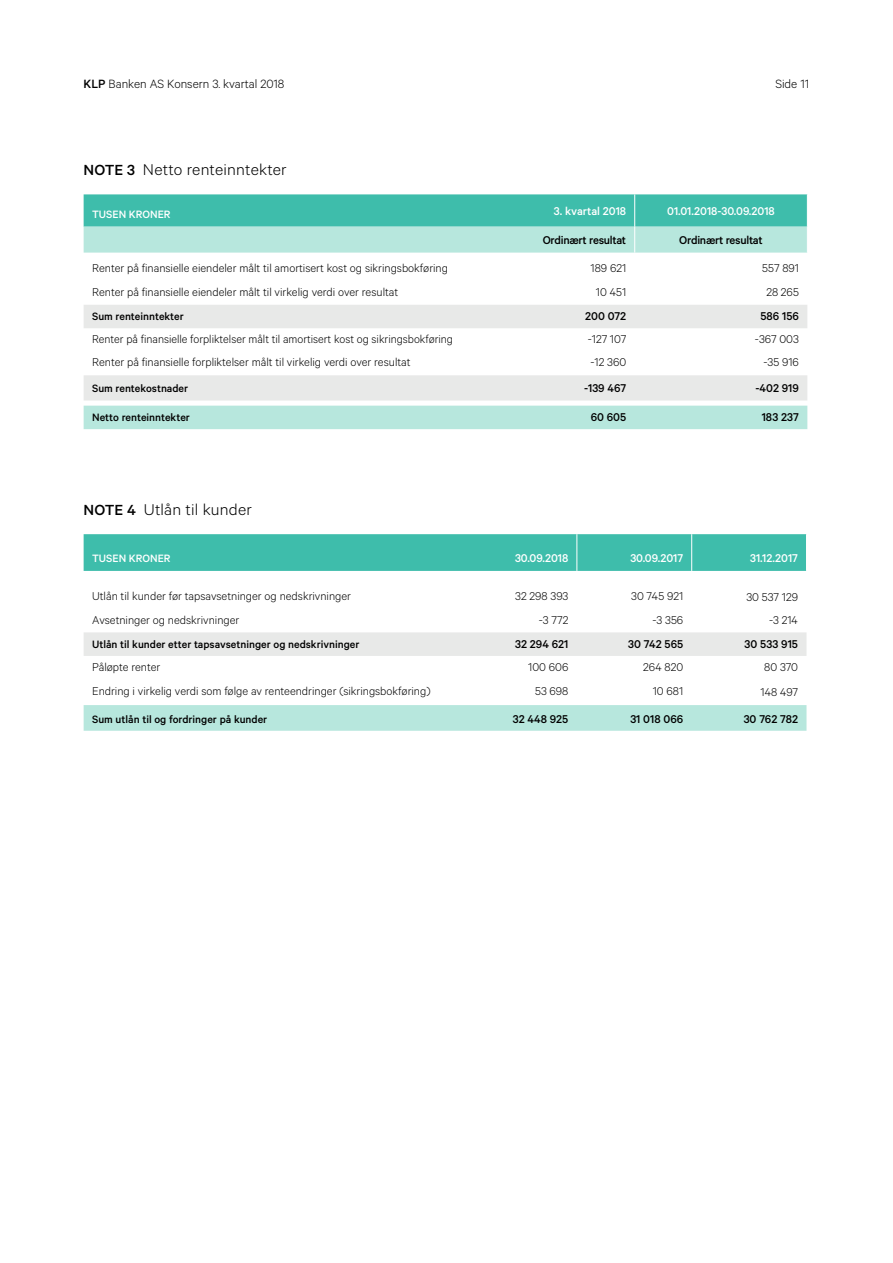
<style>
.page{position:relative;width:893px;height:1263px;background:#fff}
.page>*{position:absolute;margin:0;border:0;box-sizing:border-box;transform-origin:0 0}
.t1{font:300 17.55px "Calibre";letter-spacing:.01em;color:#000;scale:1.04 1}
.t2{font:300 13.5px "Calibre";color:#000}
.t3{font:300 12.75px "Calibre";color:#000}
.t4{font:500 12.75px "Calibre";color:#000}
.t5{font:500 12.75px "Calibre";color:#fff}
.t6{font:500 12.75px "Calibre";letter-spacing:-.02em;color:#000}
.t7{font:500 12px "Calibre";color:#000}
.t8{font:500 12px "Calibre";color:#fff}
.s1{font-weight:500}
.s2{font-weight:500;font-size:16.5px}
</style>
<div class="page">
<svg style="left:84px;top:400px;width:723px;height:30px"></svg>
<svg style="left:84px;top:305px;width:723px;height:95px;fill:#efefef"></svg>
<div style="left:84px;top:406px;width:723px;height:23px;background:#b7e7dd"></div>
<svg style="left:84px;top:194px;width:724px;height:59px;background:#76d0c2"></svg>
<div style="left:84px;top:534px;width:722px;height:37px;background:#3ebdab"></div>
<div style="left:84px;top:632px;width:722px;height:24px;background:#e8e9e8"></div>
<div style="left:84px;top:705px;width:722px;height:26px;background:#b7e7dd"></div>
<hr style="left:691px;top:534px;width:1px;height:37px;background:#fff">
<hr style="left:577px;top:534px;width:1px;height:37px;background:#fff">
<p class="t2" style="left:84px;top:76px;width:202px"><span class="s1">KLP</span> Banken AS Konsern 3. kvartal 2018</p>
<p class="t2" style="left:775px;top:76px;width:35px">Side 11</p>
<h1 class="t1" style="left:84px;top:160px;width:197px"><span class="s2">NOTE 3</span> Netto renteinntekter</h1>
<p class="t8" style="left:92px;top:207px;width:80px">TUSEN KRONER</p>
<p class="t5" style="left:554px;top:204px;width:74px">3. kvartal 2018</p>
<p class="t5" style="left:667px;top:204px;width:109px">01.01.2018-30.09.2018</p>
<p class="t6" style="left:543px;top:233px;width:85px">Ordinært resultat</p>
<p class="t6" style="left:679px;top:233px;width:85px">Ordinært resultat</p>
<p class="t3" style="left:92px;top:261px;width:357px">Renter på finansielle eiendeler målt til amortisert kost og sikringsbokføring</p>
<p class="t3" style="left:590px;top:261px;width:37px">189 621</p>
<p class="t3" style="left:762px;top:261px;width:38px">557 891</p>
<p class="t3" style="left:92px;top:284px;width:308px">Renter på finansielle eiendeler målt til virkelig verdi over resultat</p>
<p class="t3" style="left:596px;top:284px;width:32px">10 451</p>
<p class="t3" style="left:766px;top:284px;width:34px">28 265</p>
<p class="t7" style="left:92px;top:309px;width:93px">Sum renteinntekter</p>
<p class="t4" style="left:585px;top:309px;width:43px">200 072</p>
<p class="t4" style="left:760px;top:309px;width:40px">586 156</p>
<p class="t3" style="left:92px;top:331px;width:362px">Renter på finansielle forpliktelser målt til amortisert kost og sikringsbokføring</p>
<p class="t3" style="left:588px;top:331px;width:40px">-127 107</p>
<p class="t3" style="left:755px;top:331px;width:45px">-367 003</p>
<p class="t3" style="left:92px;top:355px;width:320px">Renter på finansielle forpliktelser målt til virkelig verdi over resultat</p>
<p class="t3" style="left:590px;top:355px;width:37px">-12 360</p>
<p class="t3" style="left:763px;top:355px;width:37px">-35 916</p>
<p class="t7" style="left:92px;top:382px;width:98px">Sum rentekostnader</p>
<p class="t4" style="left:584px;top:381px;width:44px">-139 467</p>
<p class="t4" style="left:755px;top:381px;width:45px">-402 919</p>
<p class="t7" style="left:92px;top:410px;width:99px">Netto renteinntekter</p>
<p class="t4" style="left:591px;top:410px;width:37px">60 605</p>
<p class="t4" style="left:762px;top:410px;width:39px">183 237</p>
<h1 class="t1" style="left:84px;top:499px;width:163px"><span class="s2">NOTE 4</span> Utlån til kunder</h1>
<p class="t8" style="left:92px;top:552px;width:80px">TUSEN KRONER</p>
<p class="t5" style="left:515px;top:551px;width:55px">30.09.2018</p>
<p class="t5" style="left:630px;top:551px;width:54px">30.09.2017</p>
<p class="t5" style="left:750px;top:551px;width:49px">31.12.2017</p>
<p class="t3" style="left:92px;top:588px;width:260px">Utlån til kunder før tapsavsetninger og nedskrivninger</p>
<p class="t3" style="left:515px;top:588px;width:55px">32 298 393</p>
<p class="t3" style="left:631px;top:588px;width:54px">30 745 921</p>
<p class="t3" style="left:746px;top:589px;width:53px">30 537 129</p>
<p class="t3" style="left:92px;top:612px;width:149px">Avsetninger og nedskrivninger</p>
<p class="t3" style="left:539px;top:612px;width:31px">-3 772</p>
<p class="t3" style="left:652px;top:612px;width:32px">-3 356</p>
<p class="t3" style="left:769px;top:612px;width:30px">-3 214</p>
<p class="t7" style="left:92px;top:637px;width:269px">Utlån til kunder etter tapsavsetninger og nedskrivninger</p>
<p class="t4" style="left:515px;top:636px;width:55px">32 294 621</p>
<p class="t4" style="left:628px;top:636px;width:57px">30 742 565</p>
<p class="t4" style="left:745px;top:636px;width:55px">30 533 915</p>
<p class="t3" style="left:92px;top:659px;width:70px">Påløpte renter</p>
<p class="t3" style="left:528px;top:659px;width:42px">100 606</p>
<p class="t3" style="left:643px;top:659px;width:41px">264 820</p>
<p class="t3" style="left:764px;top:659px;width:35px">80 370</p>
<p class="t3" style="left:92px;top:684px;width:340px">Endring i virkelig verdi som følge av renteendringer (sikringsbokføring)</p>
<p class="t3" style="left:535px;top:684px;width:35px">53 698</p>
<p class="t3" style="left:653px;top:684px;width:32px">10 681</p>
<p class="t3" style="left:761px;top:685px;width:39px">148 497</p>
<p class="t7" style="left:92px;top:712px;width:177px">Sum utlån til og fordringer på kunder</p>
<p class="t4" style="left:513px;top:711px;width:57px">32 448 925</p>
<p class="t4" style="left:630px;top:711px;width:54px">31 018 066</p>
<p class="t4" style="left:744px;top:711px;width:56px">30 762 782</p>
</div>
